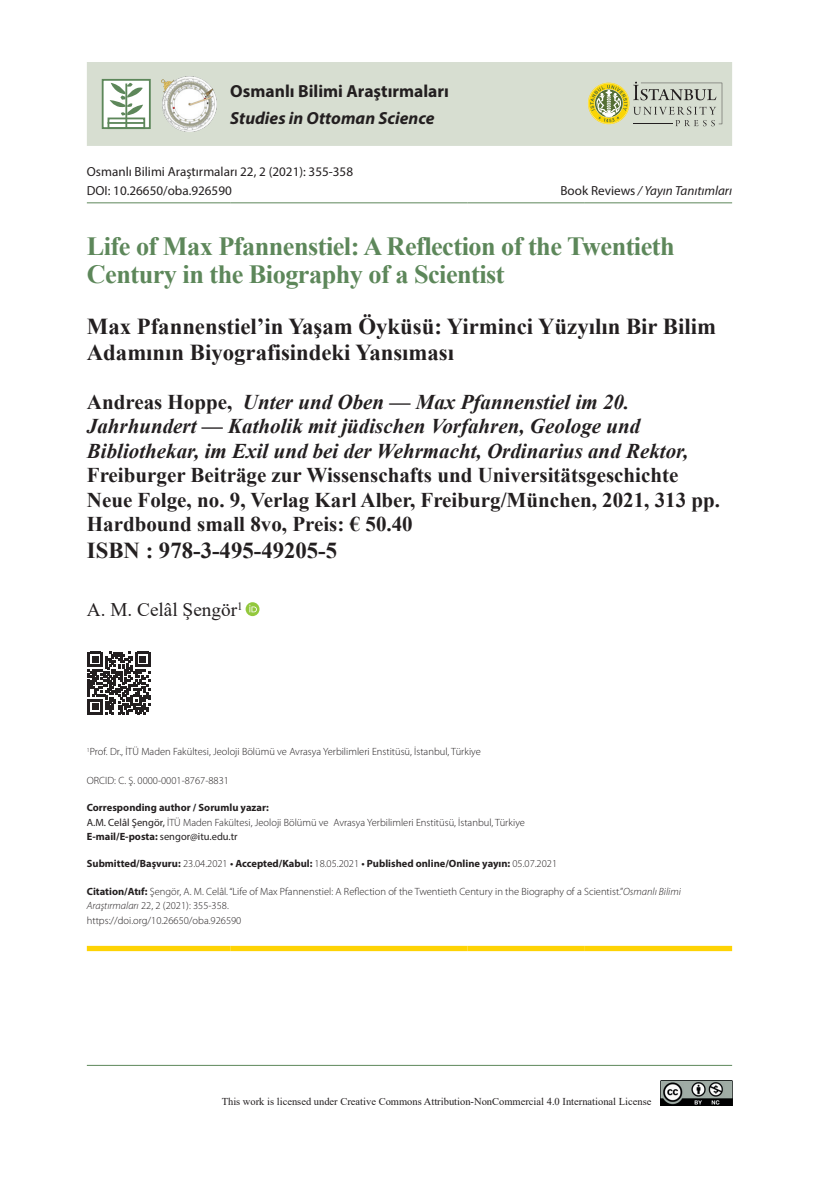
<style>
.page{position:relative;width:819px;height:1191px;background:#fff}
.page>*{position:absolute;margin:0;border:0;box-sizing:border-box;transform-origin:0 0}
.t1{font:700 26.25px/28px "Times New Roman";letter-spacing:-.02em;color:#5d875a}
.t2{font:700 22.75px/26.2px "Times New Roman";color:#231f20}
.t3{font:italic 700 21px/24.5px "Times New Roman";color:#231f20}
.t4{font:700 21px/24.5px "Times New Roman";color:#231f20}
.t5{font:19.25px "Times New Roman";color:#231f20}
.t6{font:700 17.5px "Myriad Pro";color:#231f20}
.t7{font:italic 700 17.5px "Myriad Pro";color:#231f20}
.t8{font:13.12px/19.8px "Myriad Pro";color:#231f20}
.t9{font:italic 13.12px "Myriad Pro";color:#231f20}
.t10{font:300 10.5px/14.5px "Myriad Pro";color:#231f20}
.t11{font:700 10.5px "Myriad Pro";color:#231f20}
.t12{font:10.5px "Times New Roman";color:#231f20}
.s1{font-style:normal}
.s2{font-weight:700}
.s3{font-weight:400}
.s4{font-weight:300}
.s5{font-weight:600}
.s6{font-style:italic}
</style>
<div class="page">
<div style="left:87px;top:62px;width:645px;height:84px;background:#d7ded1"></div>
<hr style="left:87px;top:202px;width:143px;height:1px;background:#5d875a">
<hr style="left:230px;top:202px;width:237px;height:1px;background:#5d875a">
<hr style="left:467px;top:202px;width:117px;height:1px;background:#5d875a">
<hr style="left:584px;top:202px;width:148px;height:1px;background:#5d875a">
<div style="left:87px;top:946px;width:143px;height:5px;background:#fed304"></div>
<div style="left:230px;top:946px;width:237px;height:5px;background:#fed304"></div>
<div style="left:467px;top:946px;width:117px;height:5px;background:#fed304"></div>
<div style="left:584px;top:946px;width:148px;height:5px;background:#fed304"></div>
<div style="left:102px;top:79px;width:49px;height:50px;background:#fff;border:2px solid #5d875a"></div>
<div style="left:107px;top:117px;width:38px;height:12px;border:2px solid #5d875a"></div>
<hr style="left:107px;top:122px;width:37px;height:2px;background:#5d875a">
<svg style="left:110px;top:83px;width:33px;height:33px"></svg>
<hr style="left:125px;top:83px;width:2px;height:46px;background:#5d875a">
<img style="left:161px;top:77px;width:55px;height:54px">
<svg style="left:588px;top:82px;width:134px;height:44px;background:#c2c4a3"></svg>
<svg style="left:245px;top:602px;width:14px;height:14px"></svg>
<svg style="left:249px;top:605px;width:8px;height:7px"></svg>
<svg style="left:88px;top:652px;width:62px;height:62px"></svg>
<img style="left:660px;top:1080px;width:72px;height:25px">
<hr style="left:87px;top:1065px;width:645px;height:1px;background:#5d875a">
<h3 class="t6" style="left:230px;top:80px;width:220px">Osmanlı Bilimi Araştırmaları</h3>
<h3 class="t7" style="left:230px;top:106px;width:206px">Studies in Ottoman Science</h3>
<p class="t8" style="left:87px;top:161px;width:268px">Osmanlı Bilimi Araştırmaları 22, 2 (2021): 355-358<br>DOI: 10.26650/oba.926590</p>
<p class="t9" style="left:560px;top:183px;width:173px"><span class="s1">Book Reviews</span> / Yayın Tanıtımları</p>
<h1 class="t1" style="left:87px;top:232px;width:589px">Life of Max Pfannenstiel: A Reflection of the Twentieth<br>Century in the Biography of a Scientist</h1>
<h2 class="t2" style="left:87px;top:312px;width:630px">Max Pfannenstiel’in Yaşam Öyküsü: Yirminci Yüzyılın Bir Bilim<br>Adamının Biyografisindeki Yansıması</h2>
<h3 class="t3" style="left:87px;top:389px;width:603px"><span class="s1">Andreas Hoppe,</span> Unter und Oben <span class="s1">—</span> Max Pfannenstiel im 20.<br>Jahrhundert — Katholik mit jüdischen Vorfahren, Geologe und<br>Bibliothekar, im Exil und bei der Wehrmacht, Ordinarius and Rektor,</h3>
<h3 class="t4" style="left:87px;top:462px;width:634px">Freiburger Beiträge zur Wissenschafts und Universitätsgeschichte<br>Neue Folge, no. 9, Verlag Karl Alber, Freiburg/München, 2021, 313 pp.<br>Hardbound small 8vo, Preis: € 50.40</h3>
<h2 class="t2" style="left:87px;top:536px;width:252px">ISBN : 978-3-495-49205-5</h2>
<h3 class="t5" style="left:87px;top:596px;width:157px">A. M. Celâl Şengör<sup>1</sup></h3>
<p class="t10" style="left:87px;top:744px;width:395px"><sup>1</sup>Prof. Dr., İTÜ Maden Fakültesi, Jeoloji Bölümü ve Avrasya Yerbilimleri Enstitüsü, İstanbul, Türkiye</p>
<p class="t10" style="left:87px;top:773px;width:144px">ORCID: C. Ş. 0000-0001-8767-8831</p>
<p class="t10" style="left:87px;top:800px;width:439px"><span class="s2">Corresponding author / Sorumlu yazar:<br></span><span class="s3">A.M. Celâl Şengör,</span> İTÜ Maden Fakültesi, Jeoloji Bölümü ve Avrasya Yerbilimleri Enstitüsü, İstanbul, Türkiye<br><span class="s2">E-mail/E-posta:</span> <span class="s3">sengor@itu.edu.tr</span></p>
<p class="t11" style="left:87px;top:857px;width:471px">Submitted/Başvuru: <span class="s4">23.04.2021</span> <span class="s5">•</span> Accepted/Kabul: <span class="s4">18.05.2021</span> <span class="s5">•</span> Published online/Online yayın: <span class="s4">05.07.2021</span></p>
<p class="t10" style="left:87px;top:883px;width:595px"><span class="s2">Citation/Atıf:</span> Şengör, A. M. Celâl. “Life of Max Pfannenstiel: A Reflection of the Twentieth Century in the Biography of a Scientist.”<span class="s6">Osmanlı Bilimi<br>Araştırmaları</span> 22, 2 (2021): 355-358.<br>https://doi.org/10.26650/oba.926590</p>
<p class="t12" style="left:222px;top:1094px;width:431px">This work is licensed under Creative Commons Attribution-NonCommercial 4.0 International License</p>
</div>
